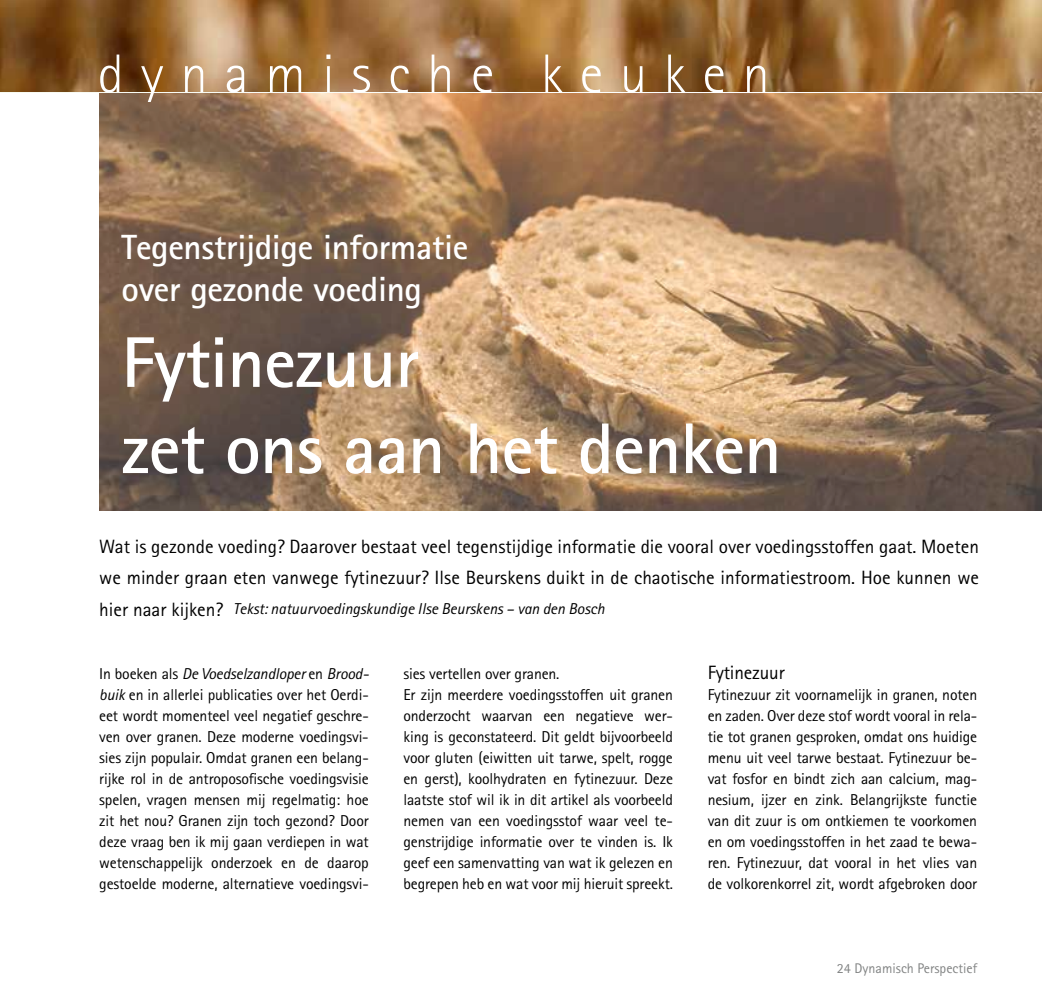
<style>
.page{position:relative;width:1042px;height:993px;background:#fff}
.page>*{position:absolute;margin:0;border:0;box-sizing:border-box;transform-origin:0 0}
.t1{font:700 71.75px/86.1px "Rotis Sans Serif";letter-spacing:-.01em;color:#fff}
.t2{font:300 54.25px "Rotis Sans Serif";letter-spacing:.31em;color:#fff}
.t3{font:700 35px/42px "Rotis Sans Serif";letter-spacing:-.01em;color:#fff}
.t4{font:19.25px/31.5px "Rotis Sans Serif";color:#000}
.t5{font:15.75px/21px "Rotis Sans Serif";letter-spacing:-.01em;color:#000;text-align:justify}
.t6{font:italic 15.75px "Rotis Sans Serif";color:#000}
.t7{font:14px "Rotis Sans Serif";color:#818383}
.s1{font-style:normal;font-size:19.25px}
.s2{font-style:italic}
</style>
<div class="page">
<svg style="left:0;top:91px;width:1042px;height:1px"></svg>
<img style="left:0;top:0;width:1042px;height:91px">
<img style="left:99px;top:94px;width:943px;height:416px">
<h2 class="t2" style="left:98px;top:43px;width:673px">dynamische keuken</h2>
<h3 class="t3" style="left:122px;top:225px;width:348px">Tegenstrijdige informatie over gezonde voeding</h3>
<h1 class="t1" style="left:122px;top:318px;width:661px">Fytinezuur<br>zet ons aan het denken</h1>
<p class="t4" style="left:99px;top:530px;width:881px">Wat is gezonde voeding? Daarover bestaat veel tegenstijdige informatie die vooral over voedingsstoffen gaat. Moeten we minder graan eten vanwege fytinezuur? Ilse Beurskens duikt in de chaotische informatiestroom. Hoe kunnen we</p>
<p class="t6" style="left:99px;top:599px;width:507px"><span class="s1">hier naar kijken?</span> Tekst: natuurvoedingskundige Ilse Beurskens – van den Bosch</p>
<p class="t5" style="left:99px;top:663px;width:271px">In boeken als <span class="s2">De Voedselzandloper</span> en <span class="s2">Brood&shy;buik</span> en in allerlei publicaties over het Oerdi&shy;eet wordt momenteel veel negatief geschre&shy;ven over granen. Deze moderne voedingsvi&shy;sies zijn populair. Omdat granen een belang&shy;rijke rol in de antroposofische voedingsvisie spelen, vragen mensen mij regelmatig: hoe zit het nou? Granen zijn toch gezond? Door deze vraag ben ik mij gaan verdiepen in wat wetenschappelijk onderzoek en de daarop gestoelde moderne, alternatieve voedingsvi-</p>
<p class="t5" style="left:403px;top:662px;width:271px;text-align:left">sies vertellen over granen.<br>Er zijn meerdere voedingsstoffen uit granen onderzocht waarvan een negatieve wer&shy;king is geconstateerd. Dit geldt bijvoorbeeld voor gluten (eiwitten uit tarwe, spelt, rogge en gerst), koolhydraten en fytinezuur. Deze laatste stof wil ik in dit artikel als voorbeeld nemen van een voedingsstof waar veel te&shy;genstrijdige informatie over te vinden is. Ik geef een samenvatting van wat ik gelezen en begrepen heb en wat voor mij hieruit spreekt.</p>
<p class="t4" style="left:708px;top:656px;width:79px">Fytinezuur</p>
<p class="t5" style="left:708px;top:684px;width:271px">Fytinezuur zit voornamelijk in granen, noten en zaden. Over deze stof wordt vooral in rela&shy;tie tot granen gesproken, omdat ons huidige menu uit veel tarwe bestaat. Fytinezuur be&shy;vat fosfor en bindt zich aan calcium, mag&shy;nesium, ijzer en zink. Belangrijkste functie van dit zuur is om ontkiemen te voorkomen en om voedingsstoffen in het zaad te bewa&shy;ren. Fytinezuur, dat vooral in het vlies van de volkorenkorrel zit, wordt afgebroken door</p>
<p class="t7" style="left:837px;top:959px;width:142px">24 Dynamisch Perspectief</p>
</div>
